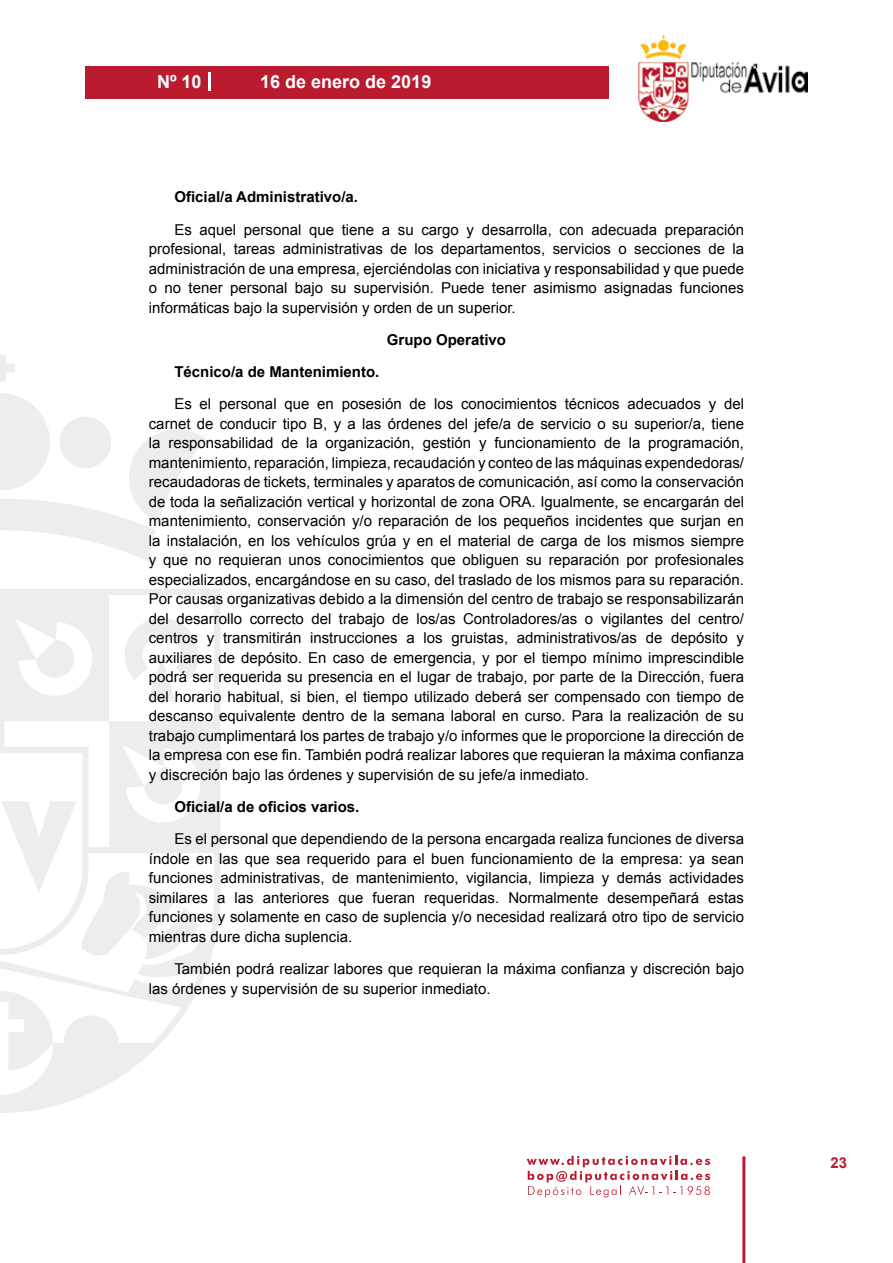
<style>
.page{position:relative;width:893px;height:1263px;background:#fff}
.page>*{position:absolute;margin:0;border:0;box-sizing:border-box;transform-origin:0 0}
.t1{font:700 18px "Arial";color:#fff}
.t2{font:15px/19.5px "Arial";color:#000;text-align:justify}
.t3{font:700 15px "Arial";color:#000}
.t4{font:700 15px "Arial";color:#ba1b2f}
</style>
<div class="page">
<svg style="left:527px;top:1156px;width:183px;height:41px"></svg>
<div style="left:85px;top:66px;width:523px;height:33px;background:#ba1b2f"></div>
<img style="left:638px;top:36px;width:170px;height:86px">
<hr style="left:742px;top:1156px;width:3px;height:107px;background:#ba1b2f">
<svg style="left:208px;top:72px;width:2px;height:18px"></svg>
<svg style="left:0;top:355px;width:15px;height:27px"></svg>
<svg style="left:0;top:393px;width:206px;height:168px"></svg>
<svg style="left:0;top:589px;width:220px;height:524px"></svg>
<svg style="left:36px;top:640px;width:40px;height:40px"></svg>
<svg style="left:125px;top:618px;width:74px;height:83px"></svg>
<svg style="left:0;top:991px;width:53px;height:79px"></svg>
<svg style="left:1px;top:767px;width:198px;height:192px"></svg>
<p class="t1" style="left:157px;top:69px;width:46px">Nº 10</p>
<p class="t1" style="left:260px;top:69px;width:173px">16 de enero de 2019</p>
<p class="t3" style="left:174px;top:187px;width:185px">Oficial/a Administrativo/a.</p>
<p class="t2" style="left:149px;top:220px;width:597px;text-indent:26px">Es aquel personal que tiene a su cargo y desarrolla, con adecuada preparación profesional, tareas administrativas de los departamentos, servicios o secciones de la administración de una empresa, ejerciéndolas con iniciativa y responsabilidad y que puede o no tener personal bajo su supervisión. Puede tener asimismo asignadas funciones informáticas bajo la supervisión y orden de un superior.</p>
<p class="t3" style="left:387px;top:329px;width:121px">Grupo Operativo</p>
<p class="t3" style="left:174px;top:362px;width:207px">Técnico/a de Mantenimiento.</p>
<p class="t2" style="left:149px;top:394px;width:597px;text-indent:26px">Es el personal que en posesión de los conocimientos técnicos adecuados y del carnet de conducir tipo B, y a las órdenes del jefe/a de servicio o su superior/a, tiene la responsabilidad de la organización, gestión y funcionamiento de la programación, mantenimiento, reparación, limpieza, recaudación y conteo de las máquinas expendedoras/ recaudadoras de tickets, terminales y aparatos de comunicación, así como la conservación de toda la señalización vertical y horizontal de zona ORA. Igualmente, se encargarán del mantenimiento, conservación y/o reparación de los pequeños incidentes que surjan en la instalación, en los vehículos grúa y en el material de carga de los mismos siempre y que no requieran unos conocimientos que obliguen su reparación por profesionales especializados, encargándose en su caso, del traslado de los mismos para su reparación.<br>Por causas organizativas debido a la dimensión del centro de trabajo se responsabilizarán del desarrollo correcto del trabajo de los/as Controladores/as o vigilantes del centro/ centros y transmitirán instrucciones a los gruistas, administrativos/as de depósito y auxiliares de depósito. En caso de emergencia, y por el tiempo mínimo imprescindible podrá ser requerida su presencia en el lugar de trabajo, por parte de la Dirección, fuera del horario habitual, si bien, el tiempo utilizado deberá ser compensado con tiempo de descanso equivalente dentro de la semana laboral en curso. Para la realización de su trabajo cumplimentará los partes de trabajo y/o informes que le proporcione la dirección de la empresa con ese fin. También podrá realizar labores que requieran la máxima confianza y discreción bajo las órdenes y supervisión de su jefe/a inmediato.</p>
<p class="t3" style="left:174px;top:797px;width:187px">Oficial/a de oficios varios.</p>
<p class="t2" style="left:149px;top:829px;width:597px;text-indent:26px">Es el personal que dependiendo de la persona encargada realiza funciones de diversa índole en las que sea requerido para el buen funcionamiento de la empresa: ya sean funciones administrativas, de mantenimiento, vigilancia, limpieza y demás actividades similares a las anteriores que fueran requeridas. Normalmente desempeñará estas funciones y solamente en caso de suplencia y/o necesidad realizará otro tipo de servicio mientras dure dicha suplencia.</p>
<p class="t2" style="left:149px;top:959px;width:597px;text-indent:26px">También podrá realizar labores que requieran la máxima confianza y discreción bajo las órdenes y supervisión de su superior inmediato.</p>
<p class="t4" style="left:831px;top:1153px;width:18px">23</p>
</div>
